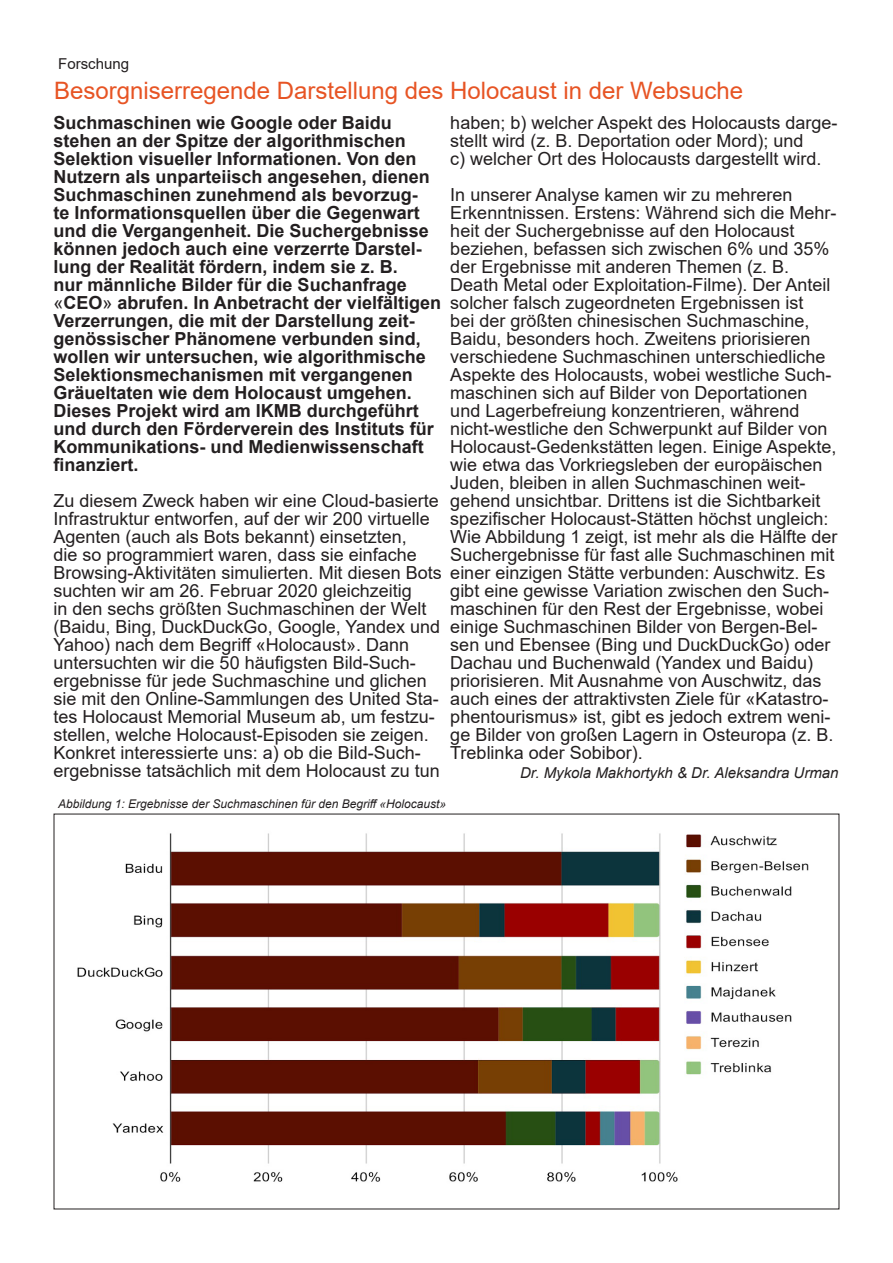
<style>
.page{position:relative;width:893px;height:1263px;background:#fff}
.page>*{position:absolute;margin:0;border:0;box-sizing:border-box;transform-origin:0 0}
.Titel_Artikel_rot{font:24px "Arial";color:#e75424}
.Fliesstext_Artikel{font:18px/18px "Arial";color:#231f20}
.Fliesstext_Artikel-2{font:700 18px/18px "Arial";color:#231f20}
.Autor{font:italic 15px "Arial";color:#231f20}
.Info_generell{font:15px "Arial";color:#231f20}
.URL-Verweis{font:italic 12px "Arial";color:#231f20}
.s1{font-weight:400}
</style>
<div class="page">
<img style="left:77px;top:833px;width:732px;height:349px">
<p class="Info_generell" style="left:58px;top:54px;width:72px">Forschung</p>
<p class="Titel_Artikel_rot" style="left:54px;top:74px;width:691px">Besorgniserregende Darstellung des Holocaust in der Websuche</p>
<p class="Fliesstext_Artikel-2" style="left:54px;top:114px;width:389px">Suchmaschinen wie Google oder Baidu stehen an der Spitze der algorithmischen Selektion visueller Informationen. Von den Nutzern als unparteiisch angesehen, dienen Suchmaschinen zunehmend als bevorzug-<br>te Informationsquellen über die Gegenwart und die Vergangenheit. Die Suchergebnisse können jedoch auch eine verzerrte Darstel&shy;lung der Realität fördern, indem sie z. B.<br>nur männliche Bilder für die Suchanfrage <span class="s1">«</span>CEO<span class="s1">»</span> abrufen. In Anbetracht der vielfältigen Verzerrungen, die mit der Darstellung zeit&shy;genössischer Phänomene verbunden sind, wollen wir untersuchen, wie algorithmische Selektionsmechanismen mit vergangenen Gräueltaten wie dem Holocaust umgehen.<br>Dieses Projekt wird am IKMB durchgeführt und durch den Förderverein des Instituts für Kommunikations- und Medienwissenschaft finanziert.</p>
<p class="Fliesstext_Artikel" style="left:54px;top:491px;width:390px">Zu diesem Zweck haben wir eine Cloud-basierte Infrastruktur entworfen, auf der wir 200 virtuelle Agenten (auch als Bots bekannt) einsetzten,<br>die so programmiert waren, dass sie einfache Browsing-Aktivitäten simulierten. Mit diesen Bots suchten wir am 26. Februar 2020 gleichzeitig<br>in den sechs größten Suchmaschinen der Welt (Baidu, Bing, DuckDuckGo, Google, Yandex und Yahoo) nach dem Begriff «Holocaust». Dann untersuchten wir die 50 häufigsten Bild-Such-</p>
<p class="Fliesstext_Artikel" style="left:54px;top:671px;width:388px">ergebnisse für jede Suchmaschine und glichen sie mit den Online-Sammlungen des United Sta&shy;tes Holocaust Memorial Museum ab, um festzu&shy;stellen, welche Holocaust-Episoden sie zeigen.<br>Konkret interessierte uns: a) ob die Bild-Such&shy;ergebnisse tatsächlich mit dem Holocaust zu tun</p>
<p class="Fliesstext_Artikel" style="left:450px;top:113px;width:389px">haben; b) welcher Aspekt des Holocausts darge&shy;stellt wird (z. B. Deportation oder Mord); und</p>
<p class="Fliesstext_Artikel" style="left:450px;top:149px;width:373px">c) welcher Ort des Holocausts dargestellt wird.</p>
<p class="Fliesstext_Artikel" style="left:450px;top:185px;width:389px">In unserer Analyse kamen wir zu mehreren Erkenntnissen. Erstens: Während sich die Mehr&shy;heit der Suchergebnisse auf den Holocaust beziehen, befassen sich zwischen 6% und 35% der Ergebnisse mit anderen Themen (z. B.<br>Death Metal oder Exploitation-Filme). Der Anteil solcher falsch zugeordneten Ergebnissen ist<br>bei der größten chinesischen Suchmaschine, Baidu, besonders hoch. Zweitens priorisieren verschiedene Suchmaschinen unterschiedliche Aspekte des Holocausts, wobei westliche Such&shy;maschinen sich auf Bilder von Deportationen und Lagerbefreiung konzentrieren, während nicht-westliche den Schwerpunkt auf Bilder von Holocaust-Gedenkstätten legen. Einige Aspekte, wie etwa das Vorkriegsleben der europäischen Juden, bleiben in allen Suchmaschinen weit&shy;gehend unsichtbar. Drittens ist die Sichtbarkeit spezifischer Holocaust-Stätten höchst ungleich:<br>Wie Abbildung 1 zeigt, ist mehr als die Hälfte der Suchergebnisse für fast alle Suchmaschinen mit einer einzigen Stätte verbunden: Auschwitz. Es gibt eine gewisse Variation zwischen den Such&shy;maschinen für den Rest der Ergebnisse, wobei einige Suchmaschinen Bilder von Bergen-Bel&shy;sen und Ebensee (Bing und DuckDuckGo) oder Dachau und Buchenwald (Yandex und Baidu) priorisieren. Mit Ausnahme von Auschwitz, das auch eines der attraktivsten Ziele für «Katastro&shy;phentourismus» ist, gibt es jedoch extrem weni&shy;ge Bilder von großen Lagern in Osteuropa (z. B.<br>Treblinka oder Sobibor).</p>
<p class="Autor" style="left:520px;top:763px;width:320px">Dr. Mykola Makhortykh &amp; Dr. Aleksandra Urman</p>
<p class="URL-Verweis" style="left:58px;top:796px;width:389px">Abbildung 1: Ergebnisse der Suchmaschinen für den Begriff «Holocaust»</p>
</div>
